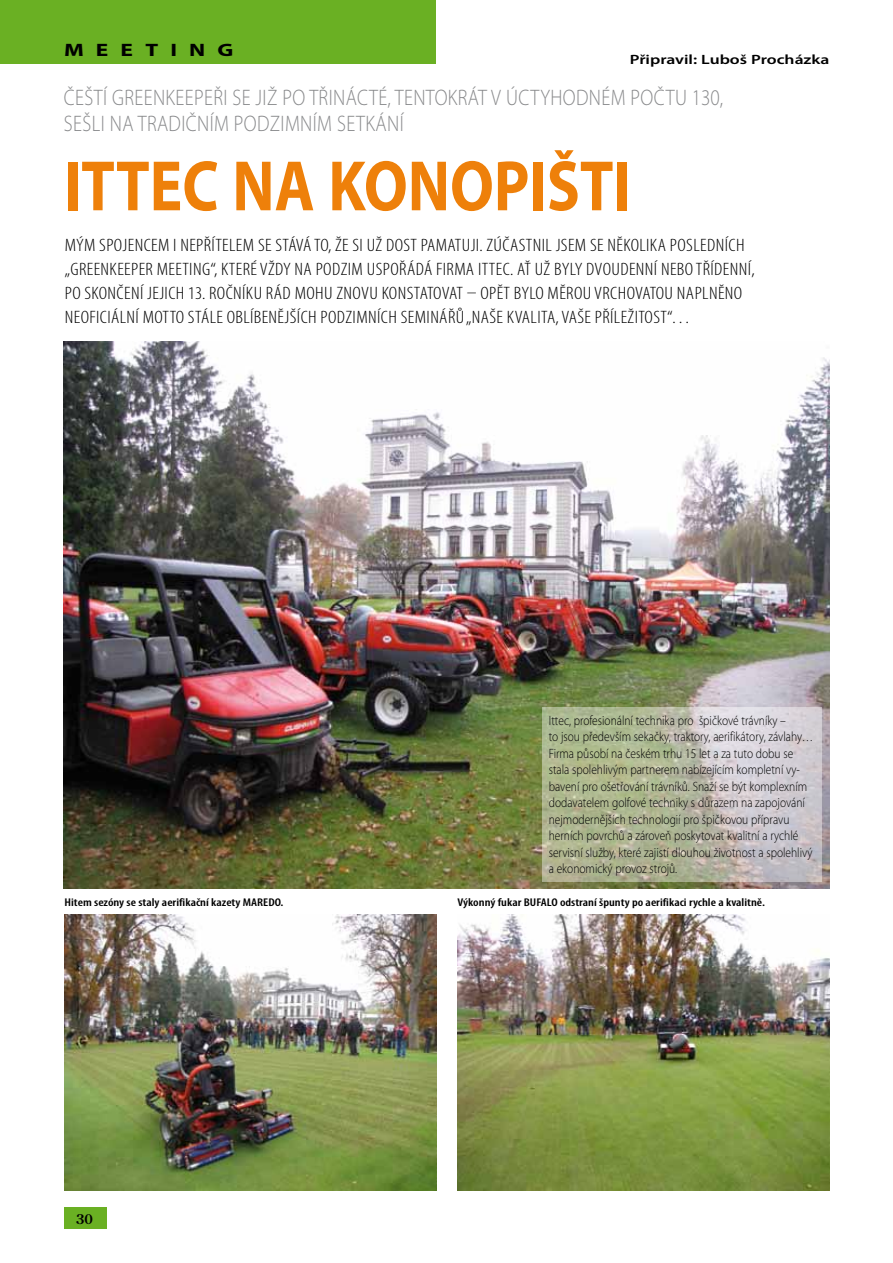
<style>
.page{position:relative;width:893px;height:1263px;background:#fff}
.page>*{position:absolute;margin:0;border:0;box-sizing:border-box;transform-origin:0 0}
.t1{font:700 72px "Myriad Pro";color:#ee800a;scale:.85 1}
.t2{font:300 22.5px/25.5px "Myriad Pro";letter-spacing:.11em;color:#87888a;scale:.85 1}
.t3{font:300 condensed 18px/24px "Myriad Pro";letter-spacing:.02em;color:#000;scale:1.1 1}
.t4{font:700 18px "Myriad Pro";color:#000;scale:1.3 1}
.t5{font:300 13.5px/16.5px "Myriad Pro";color:#000;scale:.85 1}
.t6{font:600 13.5px "Myriad Pro";color:#000;scale:1.3 1}
.t7{font:700 13.5px "Century Old Style Std";color:#000;scale:.95 1}
.t8{font:600 condensed 11.25px "Myriad Pro";color:#000;scale:1.2 1}
</style>
<div class="page">
<div style="left:64px;top:1208px;width:43px;height:21px;background:#6ab023"></div>
<img style="left:63px;top:342px;width:767px;height:547px">
<svg style="left:542px;top:707px;width:280px;height:175px;background:#bdbeac"></svg>
<div style="left:0;top:0;width:436px;height:64px;background:#6ab023"></div>
<img style="left:65px;top:914px;width:372px;height:277px">
<img style="left:457px;top:914px;width:372px;height:277px">
<h3 class="t4" style="left:64px;top:38px;width:132px">MEETING</h3>
<p class="t6" style="left:630px;top:51px;width:155px">Připravil: Luboš Procházka</p>
<h2 class="t2" style="left:64px;top:85px;width:777px">Čeští greenkeepeři se již po tři nácté, tentokrát v úctyhodném počtu 130, sešli na tradičním podzi mním setkání</h2>
<h1 class="t1" style="left:64px;top:139px;width:34px">ITTE</h1>
<h1 class="t1" style="left:182px;top:139px;width:496px">C NA KONOPIŠTI</h1>
<p class="t3" style="left:65px;top:233px;width:629px">MÝM SPOJENCEM I NEPŘÍTELEM SE STÁVÁ TO, ŽE SI UŽ DOST PAMATUJI. ZÚČASTNIL JSEM SE NĚKOLIKA POSLEDNÍCH „GREENKEEPER MEETING“, KTERÉ VŽDY NA PODZIM USPOŘÁDÁ FIRMA ITTEC. AŤ UŽ BYLY DVOUDENNÍ NEBO TŘÍDENNÍ, PO SKONČENÍ JEJICH 13. ROČNÍKU RÁD MOHU ZNOVU KONSTATOVAT – OPĚT BYLO MĚROU VRCHOVATOU NAPLNĚNO NEOFICIÁLNÍ MOTTO STÁLE OBLÍBENĚJŠÍCH PODZIMNÍCH SEMINÁŘŮ „NAŠE KVALITA, VAŠE PŘÍLEŽITOST“…</p>
<p class="t5" style="left:549px;top:712px;width:313px">Ittec, profesionální technika pro špičkové trávníky –<br>to jsou především sekačky, traktory, aerifikátory, závlahy… Firma působí na českém trhu 15 let a za tuto dobu se stala spolehlivým partnerem nabízejícím kompletní vy&shy;bavení pro ošetřování trávníků. Snaží se být komplexním dodavatelem golfové techniky s důrazem na zapojování nejmodernějších technologií pro špičkovou přípravu herních povrchů a zároveň poskytovat kvalitní a rychlé servisní služby, které zajistí dlouhou životnost a spolehlivý a ekonomický provoz strojů.</p>
<p class="t8" style="left:65px;top:895px;width:184px">Hitem sezóny se staly aerifikační kazety MAREDO.</p>
<p class="t8" style="left:457px;top:895px;width:258px">Výkonný fukar BUFALO odstraní špunty po aerifikaci rychle a kvalitně.</p>
<p class="t7" style="left:76px;top:1210px;width:19px">30</p>
</div>
